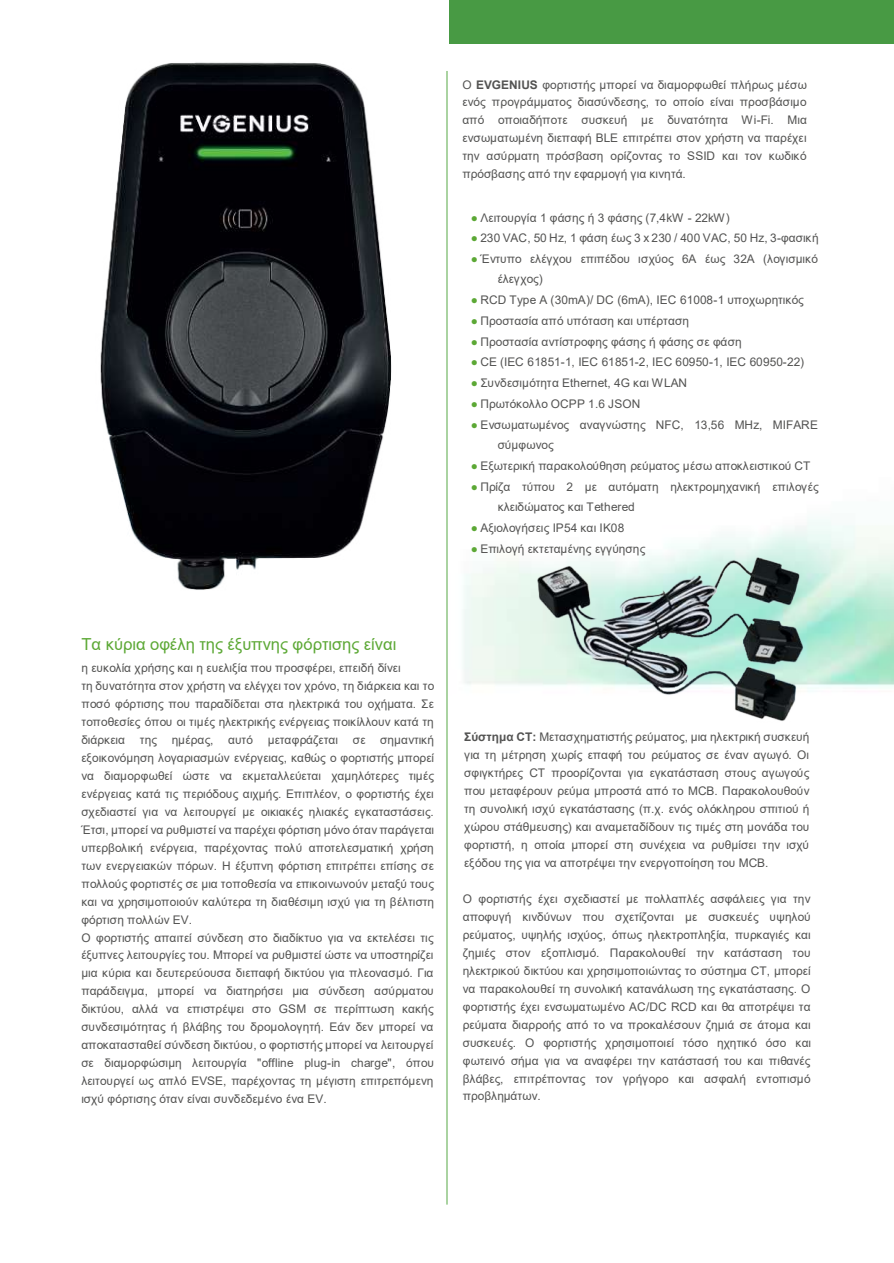
<style>
.page{position:relative;width:894px;height:1263px;background:#fff}
.page>*{position:absolute;margin:0;border:0;box-sizing:border-box;transform-origin:0 0}
.t1{font:16.5px "Arial";color:#5ca835}
.t2{font:11.85px/18px "Arial";letter-spacing:.005em;color:#535352}
.t3{font:11.85px "Arial";color:#535352}
.s1{font-weight:700}
.s2{font-style:inherit}
.s3{color:#5ca835}
</style>
<div class="page">
<div style="left:449px;top:0;width:445px;height:44px;background:#489a44"></div>
<hr style="left:447px;top:71px;width:1px;height:1134px;background:#57a845">
<img style="left:100px;top:62px;width:292px;height:528px">
<img style="left:525px;top:526px;width:302px;height:196px">
<p class="t2" style="left:462px;top:75px;width:346px;text-align:justify">Ο <span class="s1">EVGENIUS</span> φορτιστής μπορεί να διαμορφωθεί πλήρως μέσω ενός προγράμματος διασύνδεσης, το οποίο είναι προσβάσιμο από οποιαδήποτε συσκευή με δυνατότητα Wi<span class="s2">-</span>Fi. Μια ενσωματωμένη διεπαφή BLE επιτρέπει στον χρήστη να παρέχει την ασύρματη πρόσβαση ορίζοντας το SSID και τον κωδικό πρόσβασης από την εφαρμογή για κινητά.</p>
<p class="t2" style="left:471px;top:208px;width:260px"><span class="s3">●</span> Λειτουργία 1 φάσης ή 3 φάσης (7,4kW <span class="s2">- 22kW)</span></p>
<p class="t2" style="left:471px;top:229px;width:349px"><span class="s3">●</span> 230 VAC, 50 Hz, 1 φάση έως 3 x 230 / 400 VAC, <span class="s2">50 Hz, 3-</span>φασική</p>
<p class="t2" style="left:498px;top:248px;width:322px;line-height:20.5px;text-indent:-27px"><span class="s3">●</span> Έντυπο ελέγχου επιπέδου ισχύος 6Α έως 32Α (λογισμικό έλεγχος)</p>
<p class="t3" style="left:471px;top:292px;width:335px"><span class="s3">●</span> RCD Type A (30mA)/ DC (6mA), IEC 61008-1 <span class="s2">υποχωρητικός</span></p>
<p class="t2" style="left:471px;top:312px;width:220px"><span class="s3">●</span> Προστασία από υπόταση και υπέρταση</p>
<p class="t2" style="left:471px;top:333px;width:272px"><span class="s3">●</span> Προστασία αντίστροφης φάσης ή φάσης σε φάση</p>
<p class="t3" style="left:471px;top:354px;width:335px"><span class="s3">●</span> CE (IEC 61851-1, IEC 61851-2, IEC 60950-1, IEC 60950-22)</p>
<p class="t2" style="left:471px;top:374px;width:218px"><span class="s3">●</span> Συνδεσιμότητα Ethernet, 4G και WLAN</p>
<p class="t2" style="left:471px;top:394px;width:171px"><span class="s3">●</span> Πρωτόκολλο OCPP 1.6 J<span class="s2">SON</span></p>
<p class="t2" style="left:498px;top:414px;width:322px;line-height:20.5px;text-indent:-27px"><span class="s3">●</span> Ενσωματωμένος αναγνώστης NFC, 13,56 MHz, MIFARE σύμφωνος</p>
<p class="t2" style="left:471px;top:457px;width:341px"><span class="s3">●</span> Εξωτερική παρακολούθηση ρεύματος μέσω αποκλειστικού CT</p>
<p class="t2" style="left:498px;top:476px;width:323px;line-height:20.9px;text-indent:-27px"><span class="s3">●</span> Πρίζα τύπου 2 με αυτόματη ηλεκτρομηχανική επιλογές κλειδώματος και Tethered</p>
<p class="t2" style="left:471px;top:519px;width:155px"><span class="s3">●</span> Αξιολογήσεις IP54 και IK08</p>
<p class="t2" style="left:471px;top:540px;width:176px"><span class="s3">●</span> Επιλογή εκτεταμένης εγγύησης</p>
<h1 class="t1" style="left:81px;top:633px;width:317px">Τα κύρια οφέλη της έξυπνης φόρτισης είναι</h1>
<p class="t2" style="left:81px;top:659px;width:354px">η ευκολία χρήσης και η ευελιξία που προσφέρει, επειδή δίνει<br>τη δυνατότητα στον χρήστη να ελέγχει τον χρόνο, τη διάρκεια και το ποσό φόρτισης που παραδίδεται στα ηλεκτρικά του οχήματα. Σε τοποθεσίες όπου οι τιμές ηλεκτρικής ενέργειας ποικίλλουν κατά τη διάρκεια της ημέρας, αυτό μεταφράζεται</p>
<p class="t2" style="left:81px;top:731px;width:354px;text-indent:272px">σε σημαντική εξοικονόμηση λογαριασμών ενέργειας, καθώς ο φορτιστής μπορεί να διαμορφωθεί ώστε να εκμεταλλεύεται χαμηλότερες τιμές ενέργειας κατά τις περιόδους αιχμής. Επιπλέον, ο φορτιστής έχει σχεδιαστεί για να λειτουργεί με οικιακές ηλιακές εγκαταστάσεις.<br>Έτσι, μπορεί να ρυθμιστεί να παρέχει φόρτιση μόνο όταν παράγεται υπερβολική ενέργεια, παρέχοντας πολύ αποτελεσματική χρήση των ενεργειακών πόρων. Η έξυπνη φόρτιση επιτρέπει επίσης σε πολλούς φορτιστές σε μια τοποθεσία να επικοινωνούν μεταξύ τους και να χρησιμοποιούν καλύτερα τη διαθέσιμη ισχύ για τη βέλτιστη φόρτιση πολλών EV.<br>Ο φορτιστής απαιτεί σύνδεση στο διαδίκτυο για να εκτελέσει τις έξυπνες λειτουργίες του. Μπορεί να ρυθμιστεί ώστε να υποστηρίζει μια κύρια και δευτερεύουσα διεπαφή δικτύου για πλεονασμό. Για παράδειγμα, μπορεί να διατηρήσει μια σύνδεση ασύρματου δικτύου, αλλά να επιστρέψει στο GSM σε περίπτωση κακής συνδεσιμότητας ή βλάβης του δρομολογητή. Εάν δεν μπορεί να αποκατασταθεί σύνδεση δικτύου, ο φορτιστής μπορεί να λειτουργεί σε διαμορφώσιμη λειτουργία "offline plu<span class="s2">g-</span>in charge", όπου λειτουργεί ως απλό EVSE, παρέχοντας τη μέγιστη επιτρεπόμενη ισχύ φόρτισης όταν είναι συνδεδεμένο ένα EV.</p>
<p class="t2" style="left:464px;top:728px;width:347px;text-align:justify"><span class="s1">Σύστημα CT:</span> Μετασχηματιστής ρεύματος, μια ηλεκτρική συσκευή για τη μέτρηση χωρίς επαφή του ρεύματος σε έναν αγωγό. Οι σφιγκτήρες CT προορίζονται για εγκατάσταση στους αγωγούς που μεταφέρουν ρεύμα μπροστά από το MCB. Παρακολουθούν τη συνολική ισχύ εγκατάστασης (π.χ. ενός ολόκληρου σπιτιού ή χώρου στάθμευσης) και αναμεταδίδουν τις τιμές στη μονάδα του φορτιστή, η οποία μπορεί στη συνέχεια να ρυθμίσει την ισχύ εξόδου της για να αποτρέψει την ενεργοποίηση του MCB.</p>
<p class="t2" style="left:463px;top:890px;width:350px;text-align:justify">Ο φορτιστής έχει σχεδιαστεί με πολλαπλές ασφάλειες για την αποφυγή κινδύνων που σχετίζονται με συσκευές υψηλού ρεύματος, υψηλής ισχύος, όπως ηλεκτροπληξία, πυρκαγιές και ζημιές στον εξοπλισμό. Παρακολουθεί την κατάσταση του ηλεκτρικού δικτύου και χρησιμοποιώντας το σύστημα CT, μπορεί να παρακολουθεί τη συνολική κατανάλωση της εγκατάστασης. Ο φορτιστής έχει ενσωματωμένο AC/DC RCD και θα αποτρέψει τα ρεύματα διαρροής από το να προκαλέσουν ζημιά σε άτομα και συσκευές. Ο φορτιστής χρησιμοποιεί τόσο ηχητικό όσο και φωτεινό σήμα για να αναφέρει την κατάστασή του και πιθανές βλάβες, επιτρέποντας τον γρήγορο και ασφαλή εντοπισμό προβλημάτων.</p>
</div>
